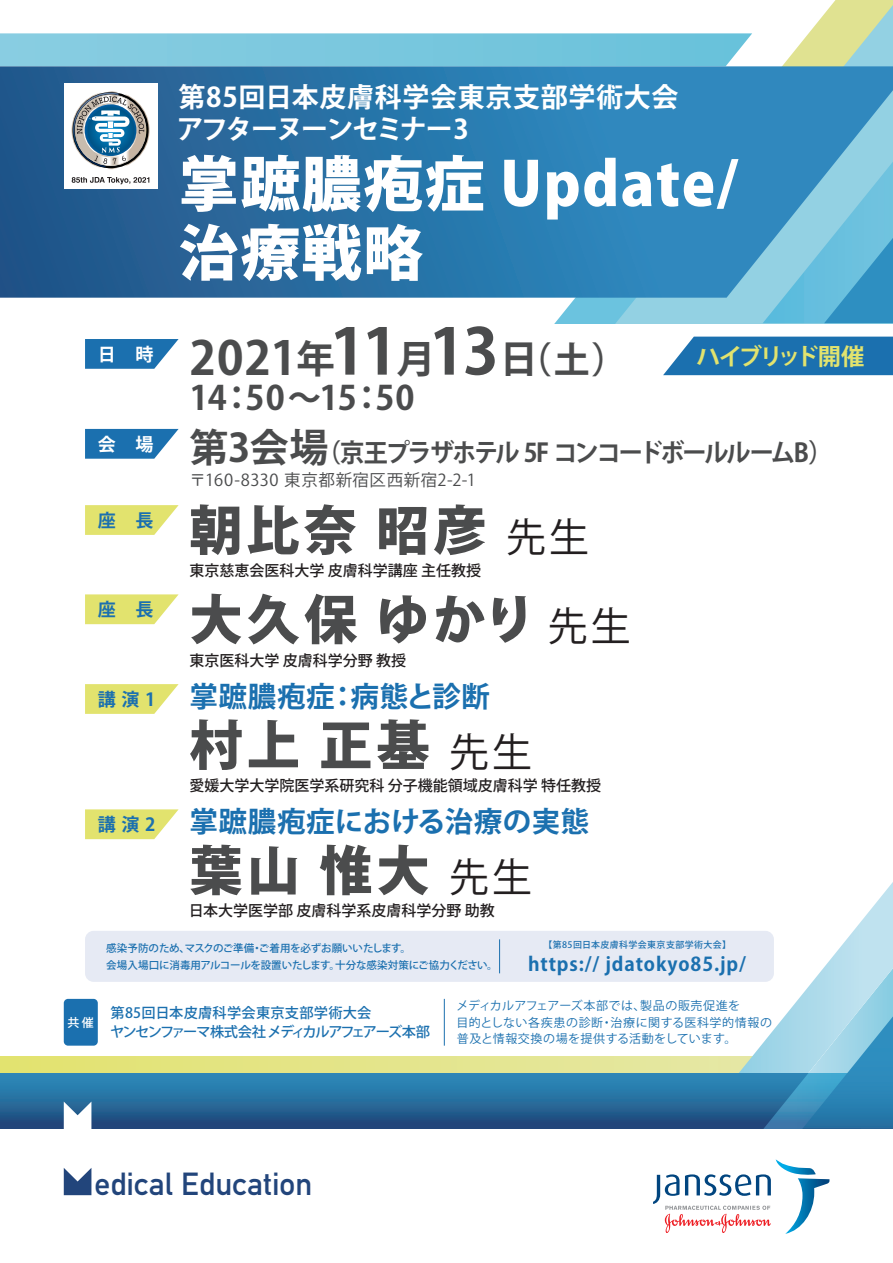
<style>
.page{position:relative;width:893px;height:1263px;background:#fff}
.page>*{position:absolute;margin:0;border:0;box-sizing:border-box;transform-origin:0 0}
.t1{font:800 60px/69px "Koz Go Pr 6 N";letter-spacing:.025em;color:#fff}
.t2{font:800 53.25px "Koz Go Pr 6 N";letter-spacing:.075em;color:#4b4c4d}
.t3{font:700 46.35px "Koz Go Pr 6 N";color:#4b4c4d}
.t4{font:700 33.3px "Koz Go Pr 6 N";letter-spacing:.01em;color:#4b4c4d}
.t5{font:700 31.5px "DIN Alternate";letter-spacing:.005em;color:#22457b}
.t6{font:700 28.5px "Koz Go Pr 6 N";letter-spacing:.025em;color:#1b70af}
.t7{font:700 27px/31.5px "Koz Go Pr 6 N";letter-spacing:.025em;color:#fff}
.t8{font:700 25.5px "Koz Go Pr 6 N";letter-spacing:-.095em;color:#4b4c4d;scale:.95 1}
.t9{font:700 23.4px "Koz Go Pr 6 N";letter-spacing:-.12em;color:#e2e36e}
.t10{font:700 19.05px "Koz Go Pr 6 N";letter-spacing:.045em;color:#1b70af}
.t11{font:700 18px "Koz Go Pr 6 N";color:#1b70af}
.t12{font:700 18px "Koz Go Pr 6 N";color:#fff}
.t13{font:16.5px "Koz Go Pr 6 N";letter-spacing:.03em;color:#4b4c4d}
.t14{font:500 15px "Koz Go Pr 6 N";color:#231f20}
.t15{font:500 14.25px/19.5px "Koz Go Pr 6 N";letter-spacing:-.025em;color:#1b70af}
.t16{font:12px/16.5px "Koz Go Pr 6 N";letter-spacing:.05em;color:#1b70af}
.t17{font:500 12px "Koz Go Pr 6 N";color:#fff}
.t18{font:500 10.5px/16.5px "Koz Go Pr 6 N";letter-spacing:-.01em;color:#1b70af}
.t19{font:500 9px "Koz Go Pr 6 N";letter-spacing:.045em;color:#1b70af}
.s1{font-size:38.55px}
.s2{font-size:63px}
.s3{font-size:36px}
.s4{font-size:39px}
.s5{font-weight:400;font-size:39.9px;color:#231f20}
.s6{font-size:18px}
</style>
<div class="page">
<svg style="left:653px;top:1159px;width:176px;height:75px"></svg>
<svg style="left:64px;top:1168px;width:27px;height:27px"></svg>
<svg style="left:0;top:1056px;width:694px;height:17px;background:#e3e488"></svg>
<svg style="left:694px;top:882px;width:199px;height:191px"></svg>
<div style="left:0;top:1073px;width:860px;height:56px;background:linear-gradient(to bottom,#2d90bf,#204578)"></div>
<svg style="left:64px;top:1101px;width:27px;height:28px"></svg>
<svg style="left:763px;top:952px;width:130px;height:177px;background:#85bdd8"></svg>
<div style="left:85px;top:931px;width:689px;height:51px;background:#e6eaf4;border-radius:9px"></div>
<svg style="left:0;top:33px;width:523px;height:33px;background:#7fc9df"></svg>
<svg style="left:523px;top:0;width:370px;height:323px"></svg>
<svg style="left:0;top:66px;width:893px;height:232px;background:#2c76aa"></svg>
<svg style="left:763px;top:162px;width:130px;height:161px;background:#66b6d6"></svg>
<svg style="left:85px;top:339px;width:94px;height:30px;background:#3b84ba"></svg>
<div style="left:64px;top:999px;width:34px;height:47px;background:#1b70af;border-radius:4px"></div>
<hr style="left:444px;top:999px;width:1px;height:47px;background:#1b70af">
<svg style="left:663px;top:337px;width:230px;height:38px;background:#2a79b4"></svg>
<svg style="left:85px;top:505px;width:94px;height:30px;background:#e6e682"></svg>
<svg style="left:85px;top:684px;width:94px;height:30px;background:#e6e682"></svg>
<svg style="left:85px;top:429px;width:94px;height:30px;background:#3b84ba"></svg>
<svg style="left:85px;top:594px;width:94px;height:30px;background:#e6e783"></svg>
<svg style="left:85px;top:809px;width:94px;height:30px;background:#e6e783"></svg>
<hr style="left:499px;top:939px;width:1px;height:34px;background:#1b70af">
<div style="left:64px;top:83px;width:93px;height:106px;background:#fff"></div>
<svg style="left:72px;top:177px;width:77px;height:7px"></svg>
<img style="left:72px;top:91px;width:78px;height:78px">
<h3 class="t7" style="left:177px;top:82px;width:503px">第85回日本皮膚科学会東京支部学術大会アフターヌーンセミナー3</h3>
<p class="t12" style="left:98px;top:344px;width:57px">日　時</p>
<p class="t12" style="left:98px;top:434px;width:57px">会　場</p>
<p class="t11" style="left:98px;top:510px;width:57px">座　長</p>
<p class="t11" style="left:98px;top:599px;width:57px">座　長</p>
<p class="t11" style="left:98px;top:689px;width:59px">講 演 1</p>
<h1 class="t1" style="left:179px;top:151px;width:561px">掌蹠膿疱症 Update/治療戦略</h1>
<h3 class="t3" style="left:189px;top:332px;width:440px">2021<span class="s1">年</span><span class="s2">11</span><span class="s1">月</span><span class="s2">13</span><span class="s1">日</span><span class="s3">（土）</span></h3>
<h3 class="t4" style="left:189px;top:379px;width:227px">14：50～15：50</h3>
<h3 class="t9" style="left:696px;top:343px;width:169px">ハイブリッド開催</h3>
<h3 class="t8" style="left:189px;top:439px;width:679px"><span class="s4">第3会場</span>（京王プラザホテル 5F コンコードボールルームB）</h3>
<p class="t13" style="left:189px;top:471px;width:288px">〒160-8330 東京都新宿区西新宿2-2-1</p>
<h2 class="t2" style="left:189px;top:500px;width:401px">朝比奈 昭彦<span class="s5">先生</span></h2>
<p class="t14" style="left:189px;top:562px;width:293px">東京慈恵会医科大学 皮膚科学講座 主任教授</p>
<h2 class="t2" style="left:189px;top:590px;width:443px">大久保 ゆかり<span class="s5">先生</span></h2>
<p class="t14" style="left:189px;top:651px;width:218px">東京医科大学 皮膚科学分野 教授</p>
<h3 class="t6" style="left:189px;top:680px;width:302px">掌蹠膿疱症：病態と診断</h3>
<h2 class="t2" style="left:189px;top:715px;width:344px">村上 正基<span class="s5">先生</span></h2>
<p class="t14" style="left:189px;top:777px;width:413px">愛媛大学大学院医学系研究科 分子機能領域皮膚科学 特任教授</p>
<h3 class="t6" style="left:98px;top:805px;width:493px"><span class="s6">講 演 2</span> 掌蹠膿疱症における治療の実態</h3>
<h2 class="t2" style="left:189px;top:841px;width:344px">葉山 惟大<span class="s5">先生</span></h2>
<p class="t14" style="left:189px;top:902px;width:308px">日本大学医学部 皮膚科学系皮膚科学分野 助教</p>
<p class="t17" style="left:68px;top:1016px;width:28px">共催</p>
<p class="t18" style="left:106px;top:940px;width:393px">感染予防のため、マスクのご準備・ご着用を必ずお願いいたします。<br>会場入場口に消毒用アルコールを設置いたします。十分な感染対策にご協力ください。</p>
<p class="t19" style="left:544px;top:939px;width:189px">【第85回日本皮膚科学会東京支部学術大会】</p>
<p class="t10" style="left:528px;top:953px;width:219px">https:// jdatokyo85.jp/</p>
<p class="t15" style="left:110px;top:1003px;width:321px">第85回日本皮膚科学会東京支部学術大会<br>ヤンセンファーマ株式会社 メディカルアフェアーズ本部</p>
<p class="t16" style="left:456px;top:998px;width:317px">メディカルアフェアーズ本部では、製品の販売促進を<br>目的としない各疾患の診断・治療に関する医科学的情報の普及と情報交換の場を提供する活動をしています。</p>
<h3 class="t5" style="left:94px;top:1160px;width:219px">edical Education</h3>
</div>
